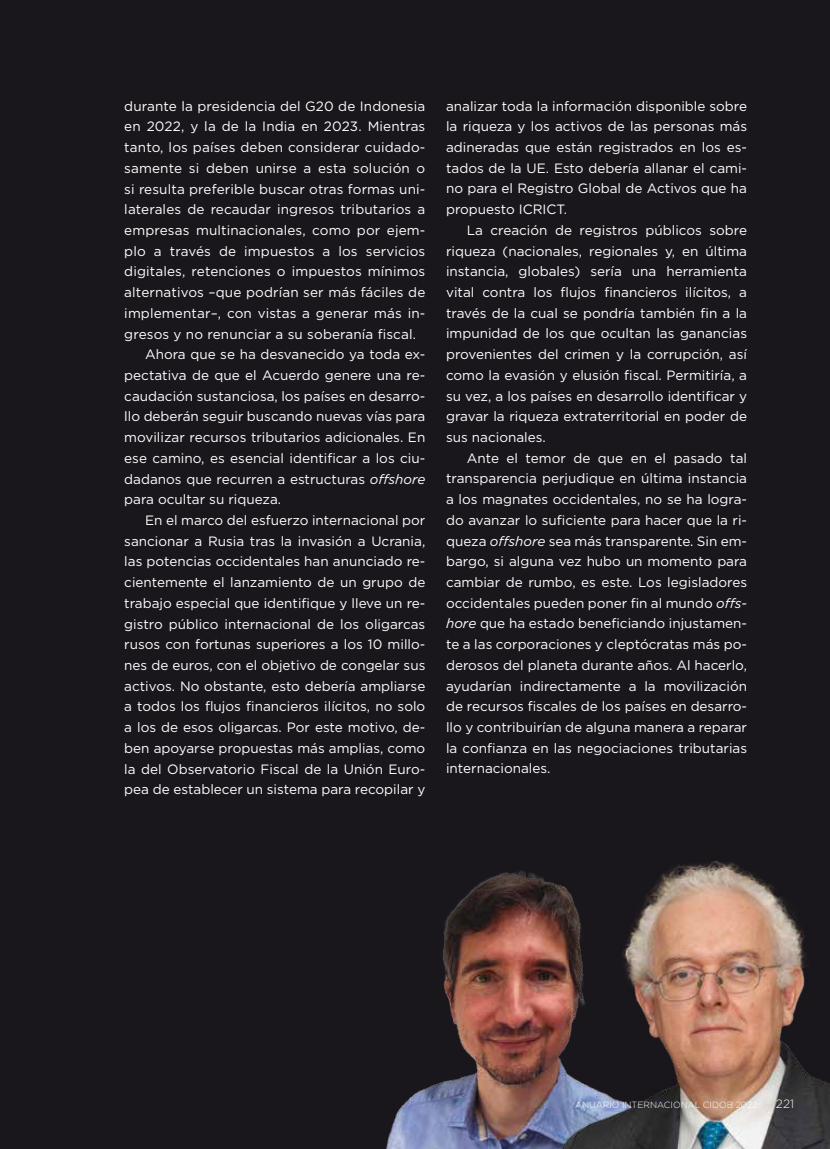
<style>
.page{position:relative;width:830px;height:1149px;background:#fff}
.page>*{position:absolute;margin:0;border:0;box-sizing:border-box;transform-origin:0 0}
.t1{font:13.5px/20.7px "Gotham";color:#fff;text-align:justify}
.t2{font:300 12px "Gotham";color:#fff}
.t3{font:300 9px "Gotham";color:#fff}
.s1{font-style:italic}
</style>
<div class="page">
<div style="left:0;top:0;width:829px;height:1148px;background:#1a171c"></div>
<img style="left:386px;top:871px;width:166px;height:277px">
<img style="left:552px;top:861px;width:277px;height:287px">
<p class="t1" style="left:124px;top:95px;width:302px">durante la presidencia del G20 de Indonesia</p>
<p class="t1" style="left:124px;top:116px;width:302px">en 2022, y la de la India en 2023. Mientras</p>
<p class="t1" style="left:124px;top:137px;width:302px">tanto, los países deben considerar cuidado-</p>
<p class="t1" style="left:124px;top:157px;width:302px">samente si deben unirse a esta solución o</p>
<p class="t1" style="left:124px;top:178px;width:302px">si resulta preferible buscar otras formas uni-</p>
<p class="t1" style="left:124px;top:199px;width:302px">laterales de recaudar ingresos tributarios a</p>
<p class="t1" style="left:124px;top:219px;width:302px">empresas multinacionales, como por ejem-</p>
<p class="t1" style="left:124px;top:240px;width:302px">plo a través de impuestos a los servicios</p>
<p class="t1" style="left:124px;top:261px;width:302px">digitales, retenciones o impuestos mínimos</p>
<p class="t1" style="left:124px;top:282px;width:302px">alternativos –que podrían ser más fáciles de</p>
<p class="t1" style="left:124px;top:302px;width:302px">implementar–, con vistas a generar más in-</p>
<p class="t1" style="left:124px;top:323px;width:293px">gresos y no renunciar a su soberanía fiscal.</p>
<p class="t1" style="left:145px;top:344px;width:282px">Ahora que se ha desvanecido ya toda ex-</p>
<p class="t1" style="left:124px;top:364px;width:302px">pectativa de que el Acuerdo genere una re-</p>
<p class="t1" style="left:124px;top:385px;width:302px">caudación sustanciosa, los países en desarro-</p>
<p class="t1" style="left:124px;top:406px;width:302px">llo deberán seguir buscando nuevas vías para</p>
<p class="t1" style="left:124px;top:426px;width:302px">movilizar recursos tributarios adicionales. En</p>
<p class="t1" style="left:124px;top:447px;width:302px">ese camino, es esencial identificar a los ciu-</p>
<p class="t1" style="left:124px;top:468px;width:302px">dadanos que recurren a estructuras <span class="s1">offshore</span></p>
<p class="t1" style="left:124px;top:488px;width:158px">para ocultar su riqueza.</p>
<p class="t1" style="left:145px;top:509px;width:282px">En el marco del esfuerzo internacional por</p>
<p class="t1" style="left:124px;top:530px;width:302px">sancionar a Rusia tras la invasión a Ucrania,</p>
<p class="t1" style="left:124px;top:551px;width:302px">las potencias occidentales han anunciado re-</p>
<p class="t1" style="left:124px;top:571px;width:302px">cientemente el lanzamiento de un grupo de</p>
<p class="t1" style="left:124px;top:592px;width:302px">trabajo especial que identifique y lleve un re-</p>
<p class="t1" style="left:124px;top:613px;width:302px">gistro público internacional de los oligarcas</p>
<p class="t1" style="left:124px;top:633px;width:302px">rusos con fortunas superiores a los 10 millo-</p>
<p class="t1" style="left:124px;top:654px;width:302px">nes de euros, con el objetivo de congelar sus</p>
<p class="t1" style="left:124px;top:675px;width:302px">activos. No obstante, esto debería ampliarse</p>
<p class="t1" style="left:124px;top:695px;width:302px">a todos los flujos financieros ilícitos, no solo</p>
<p class="t1" style="left:124px;top:716px;width:302px">a los de esos oligarcas. Por este motivo, de-</p>
<p class="t1" style="left:124px;top:737px;width:302px">ben apoyarse propuestas más amplias, como</p>
<p class="t1" style="left:124px;top:758px;width:302px">la del Observatorio Fiscal de la Unión Euro-</p>
<p class="t1" style="left:124px;top:778px;width:302px">pea de establecer un sistema para recopilar y</p>
<p class="t1" style="left:446px;top:95px;width:302px">analizar toda la información disponible sobre la riqueza y los activos de las personas más adineradas que están registrados en los es&shy;tados de la UE. Esto debería allanar el cami&shy;no para el Registro Global de Activos que ha propuesto ICRICT.</p>
<p class="t1" style="left:446px;top:219px;width:302px;text-indent:21px">La creación de registros públicos sobre riqueza (nacionales, regionales y, en última instancia, globales) sería una herramienta vital contra los flujos financieros ilícitos, a través de la cual se pondría también fin a la impunidad de los que ocultan las ganancias provenientes del crimen y la corrupción, así como la evasión y elusión fiscal. Permitiría, a su vez, a los países en desarrollo identificar y gravar la riqueza extraterritorial en poder de sus nacionales.</p>
<p class="t1" style="left:446px;top:447px;width:302px;text-indent:21px">Ante el temor de que en el pasado tal transparencia perjudique en última instancia a los magnates occidentales, no se ha logra&shy;do avanzar lo suficiente para hacer que la ri&shy;queza <span class="s1">offshore</span> sea más transparente. Sin em&shy;bargo, si alguna vez hubo un momento para cambiar de rumbo, es este. Los legisladores occidentales pueden poner fin al mundo <span class="s1">offs&shy;hore</span> que ha estado beneficiando injustamen&shy;te a las corporaciones y cleptócratas más po&shy;derosos del planeta durante años. Al hacerlo, ayudarían indirectamente a la movilización de recursos fiscales de los países en desarro&shy;llo y contribuirían de alguna manera a reparar la confianza en las negociaciones tributarias internacionales.</p>
<p class="t3" style="left:574px;top:1098px;width:184px">ANUARIO INTERNACIONAL CIDOB 2022</p>
<p class="t2" style="left:775px;top:1095px;width:20px">221</p>
</div>
